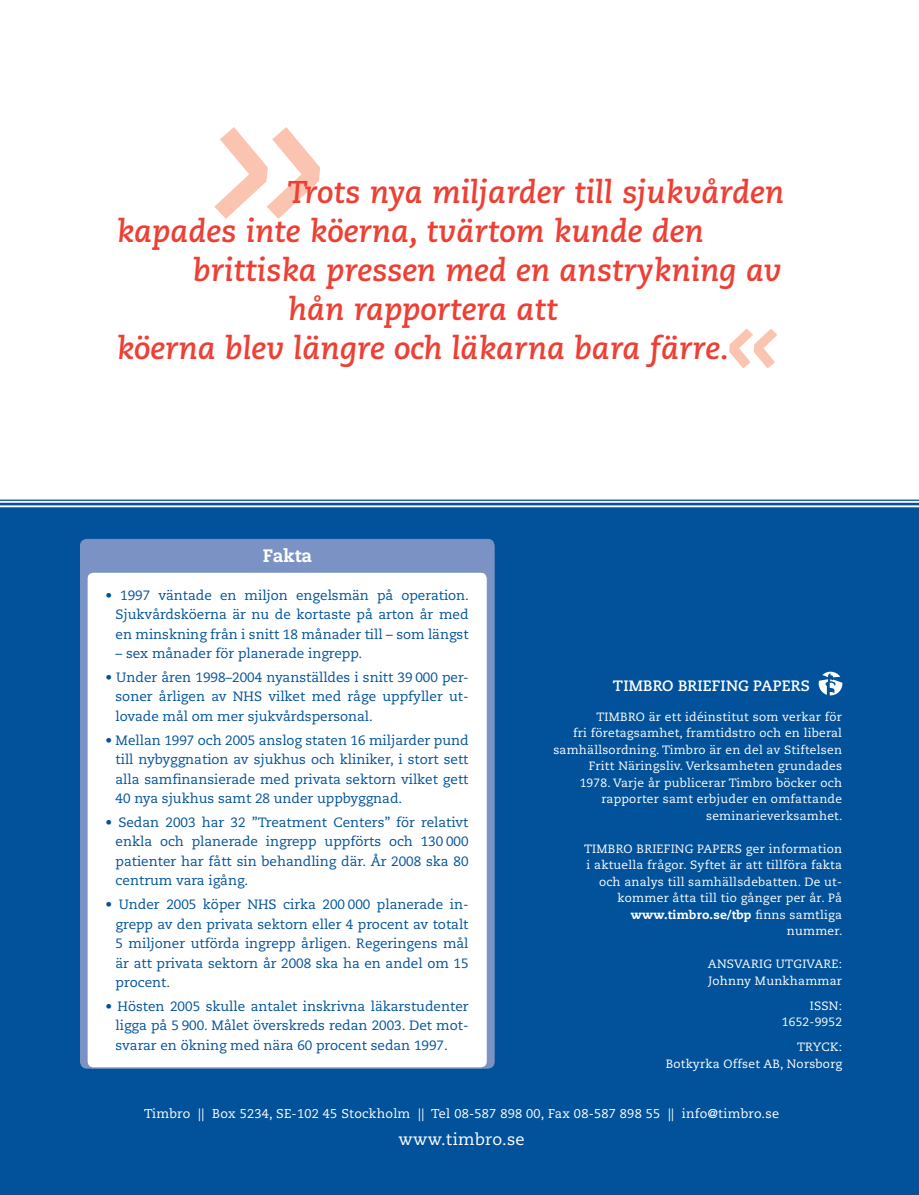
<style>
.page{position:relative;width:919px;height:1195px;background:#fff}
.page>*{position:absolute;margin:0;border:0;box-sizing:border-box;transform-origin:0 0}
.t1{font:italic 265.5px "Caecilia";color:#fbc4b0}
.t2{font:italic 700 108px "Caecilia";color:#fbc4b0}
.t3{font:italic 700 31.5px/39px "Caecilia";color:#ee3f34}
.t4{font:800 18px "Caecilia";letter-spacing:-.005em;color:#fff}
.t5{font:16.5px "Caecilia";letter-spacing:.02em;color:#fff}
.t6{font:700 15px "Caecilia";letter-spacing:.005em;color:#fff}
.t7{font:13.5px/19.5px "Caecilia";color:#01529a;text-align:justify}
.t8{font:12.75px "Caecilia";letter-spacing:.02em;color:#fff}
.t9{font:12px/16.5px "Caecilia";letter-spacing:.02em;color:#fff;text-align:right}
.s1{font-weight:800}
</style>
<div class="page">
<svg style="left:0;top:499px;width:918px;height:7px"></svg>
<hr style="left:0;top:500px;width:918px;height:1px;background:#01529a">
<hr style="left:0;top:503px;width:918px;height:2px;background:#01529a">
<hr style="left:0;top:507px;width:918px;height:2px;background:#01529a">
<div style="left:0;top:508px;width:918px;height:687px;background:#01529a"></div>
<svg style="left:818px;top:672px;width:24px;height:23px"></svg>
<div style="left:80px;top:539px;width:415px;height:529px;background:#7a92c4"></div>
<div style="left:86px;top:571px;width:402px;height:497px;background:#fff"></div>
<h1 class="t1" style="left:203px;top:3px;width:129px">»</h1>
<h3 class="t3" style="left:117px;top:173px;width:668px;text-indent:171px">Trots nya miljarder till sjukvården kapades inte köerna, tvärtom kunde den</h3>
<h3 class="t3" style="left:193px;top:251px;width:590px">brittiska pressen med en anstrykning av</h3>
<h3 class="t3" style="left:117px;top:290px;width:614px;text-align:center">hån rapportera att<br>köerna blev längre och läkarna bara färre.</h3>
<h2 class="t2" style="left:725px;top:278px;width:58px">«</h2>
<h3 class="t4" style="left:263px;top:544px;width:51px">Fakta</h3>
<p class="t7" style="left:115px;top:585px;width:355px;text-indent:-10px">• 1997 väntade en miljon engelsmän på operation.<br>Sjukvårdsköerna är nu de kortaste på arton år med en minskning från i snitt 18 månader till – som längst</p>
<p class="t7" style="left:115px;top:644px;width:248px">– sex månader för planerade ingrepp.</p>
<p class="t7" style="left:115px;top:668px;width:354px;text-indent:-10px">• Under åren 1998–2004 nyanställdes i snitt 39 000 per&shy;soner årligen av NHS vilket med råge uppfyller ut&shy;lovade mål om mer sjukvårdspersonal.</p>
<p class="t7" style="left:115px;top:730px;width:354px;text-indent:-10px">• Mellan 1997 och 2005 anslog staten 16 miljarder pund till nybyggnation av sjukhus och kliniker, i stort sett alla samfinansierade med privata sektorn vilket gett 40 nya sjukhus samt 28 under uppbyggnad.</p>
<p class="t7" style="left:115px;top:813px;width:354px;text-indent:-10px">• Sedan 2003 har 32 ”Treatment Centers” för relativt enkla och planerade ingrepp uppförts och 130 000 patienter har fått sin behandling där. År 2008 ska 80 centrum vara igång.</p>
<p class="t7" style="left:115px;top:895px;width:354px;text-indent:-10px">• Under 2005 köper NHS cirka 200 000 planerade in&shy;grepp av den privata sektorn eller 4 procent av totalt 5 miljoner utförda ingrepp årligen. Regeringens mål är att privata sektorn år 2008 ska ha en andel om 15 procent.</p>
<p class="t7" style="left:115px;top:997px;width:354px;text-indent:-10px">• Hösten 2005 skulle antalet inskrivna läkarstudenter ligga på 5 900. Målet överskreds redan 2003. Det mot&shy;svarar en ökning med nära 60 procent sedan 1997.</p>
<p class="t6" style="left:613px;top:676px;width:199px">TIMBRO BRIEFING PAPERS</p>
<p class="t9" style="left:553px;top:709px;width:290px">TIMBRO är ett idéinstitut som verkar för<br>fri företagsamhet, framtidstro och en liberal samhällsordning. Timbro är en del av Stiftelsen Fritt Näringsliv. Verksamheten grundades<br>1978. Varje år publicerar Timbro böcker och rapporter samt erbjuder en omfattande seminarieverksamhet.</p>
<p class="t9" style="left:584px;top:841px;width:260px">TIMBRO BRIEFING PAPERS ger information i aktuella frågor. Syftet är att tillföra fakta och analys till samhällsdebatten. De ut&shy;kommer åtta till tio gånger per år. På <span class="s1">www.timbro.se/tbp</span> finns samtliga nummer.</p>
<p class="t9" style="left:707px;top:956px;width:136px;text-align:left">ANSVARIG UTGIVARE:<br>Johnny Munkhammar</p>
<p class="t9" style="left:781px;top:998px;width:62px">ISSN:<br>1652-9952</p>
<p class="t9" style="left:665px;top:1039px;width:178px">TRYCK:<br>Botkyrka Offset AB, Norsborg</p>
<p class="t8" style="left:144px;top:1106px;width:636px">Timbro || Box 5234, SE-102 45 Stockholm || Tel 08-587 898 00, Fax 08-587 898 55 || info@timbro.se</p>
<p class="t5" style="left:398px;top:1130px;width:128px">www.timbro.se</p>
</div>
